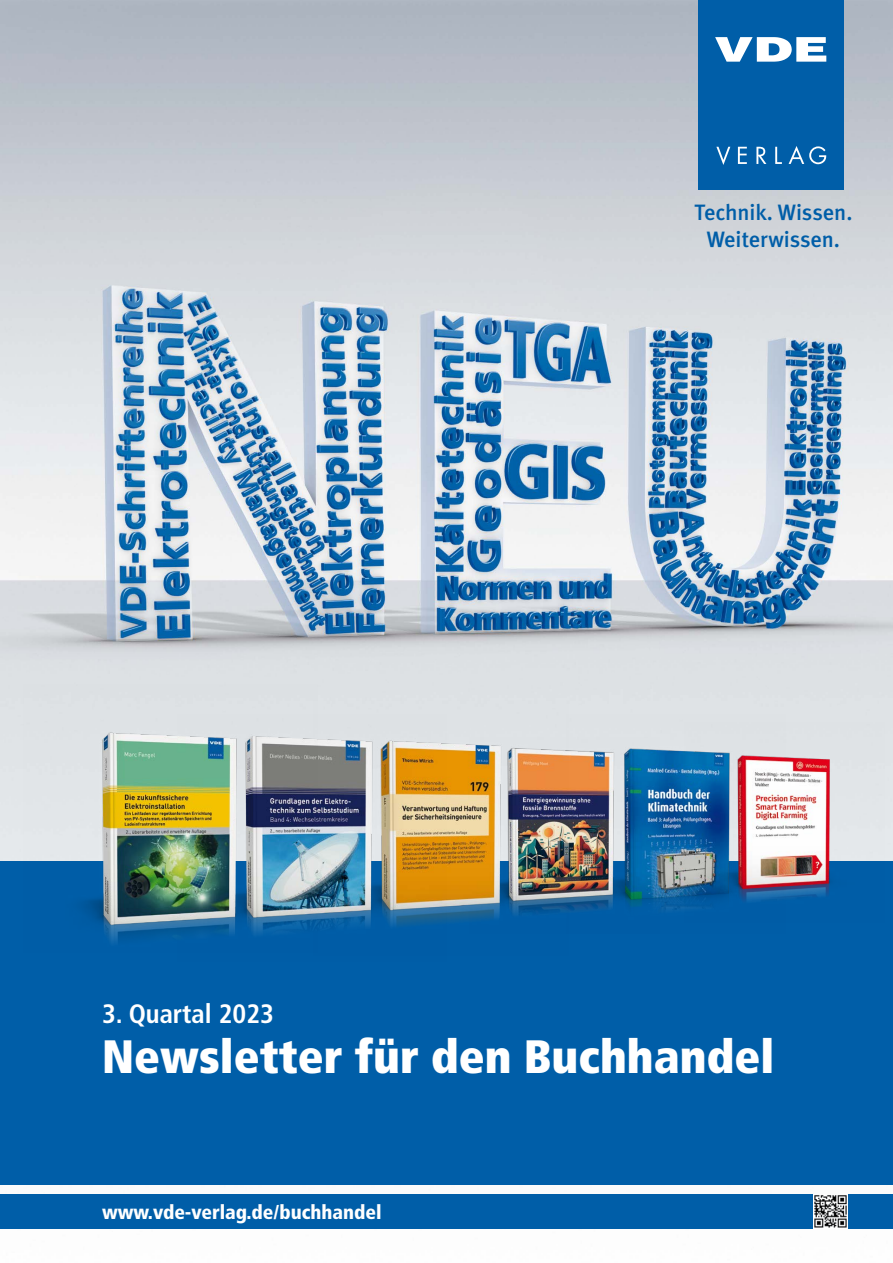
<style>
.page{position:relative;width:893px;height:1263px;background:#fff}
.page>*{position:absolute;margin:0;border:0;box-sizing:border-box;transform-origin:0 0}
.t1{font:900 condensed 46.8px "Frutiger LT Std";color:#fff}
.t2{font:700 condensed 26.55px "Frutiger LT Std";color:#fff}
.t3{font:500 22.2px/26.7px "Meta";color:#005ea8;text-align:center}
.t4{font:900 condensed 19.8px "Frutiger LT Std";color:#fff}
</style>
<div class="page">
<img style="left:0;top:0;width:893px;height:1195px">
<div style="left:0;top:861px;width:893px;height:323px;background:#005ea8"></div>
<div style="left:0;top:1195px;width:893px;height:34px;background:#005ea8"></div>
<img style="left:569px;top:714px;width:216px;height:197px">
<img style="left:684px;top:723px;width:200px;height:188px">
<img style="left:569px;top:738px;width:91px;height:174px">
<div style="left:699px;top:0;width:145px;height:189px;background:#005ea8"></div>
<svg style="left:715px;top:37px;width:111px;height:25px"></svg>
<svg style="left:775px;top:147px;width:7px;height:17px"></svg>
<svg style="left:756px;top:147px;width:10px;height:17px"></svg>
<svg style="left:738px;top:147px;width:9px;height:17px"></svg>
<svg style="left:716px;top:147px;width:14px;height:18px"></svg>
<svg style="left:789px;top:146px;width:37px;height:18px"></svg>
<img style="left:813px;top:1195px;width:34px;height:34px">
<img style="left:318px;top:701px;width:251px;height:221px">
<img style="left:318px;top:714px;width:128px;height:212px">
<img style="left:23px;top:685px;width:295px;height:258px">
<h2 class="t2" style="left:102px;top:998px;width:173px">3. Quartal 2023</h2>
<p class="t3" style="left:695px;top:199px;width:159px">Technik. Wissen.<br>Weiterwissen.</p>
<h1 class="t1" style="left:102px;top:1028px;width:674px">Newsletter für den Buchhandel</h1>
<p class="t4" style="left:102px;top:1200px;width:281px">www.vde-verlag.de/buchhandel</p>
</div>
